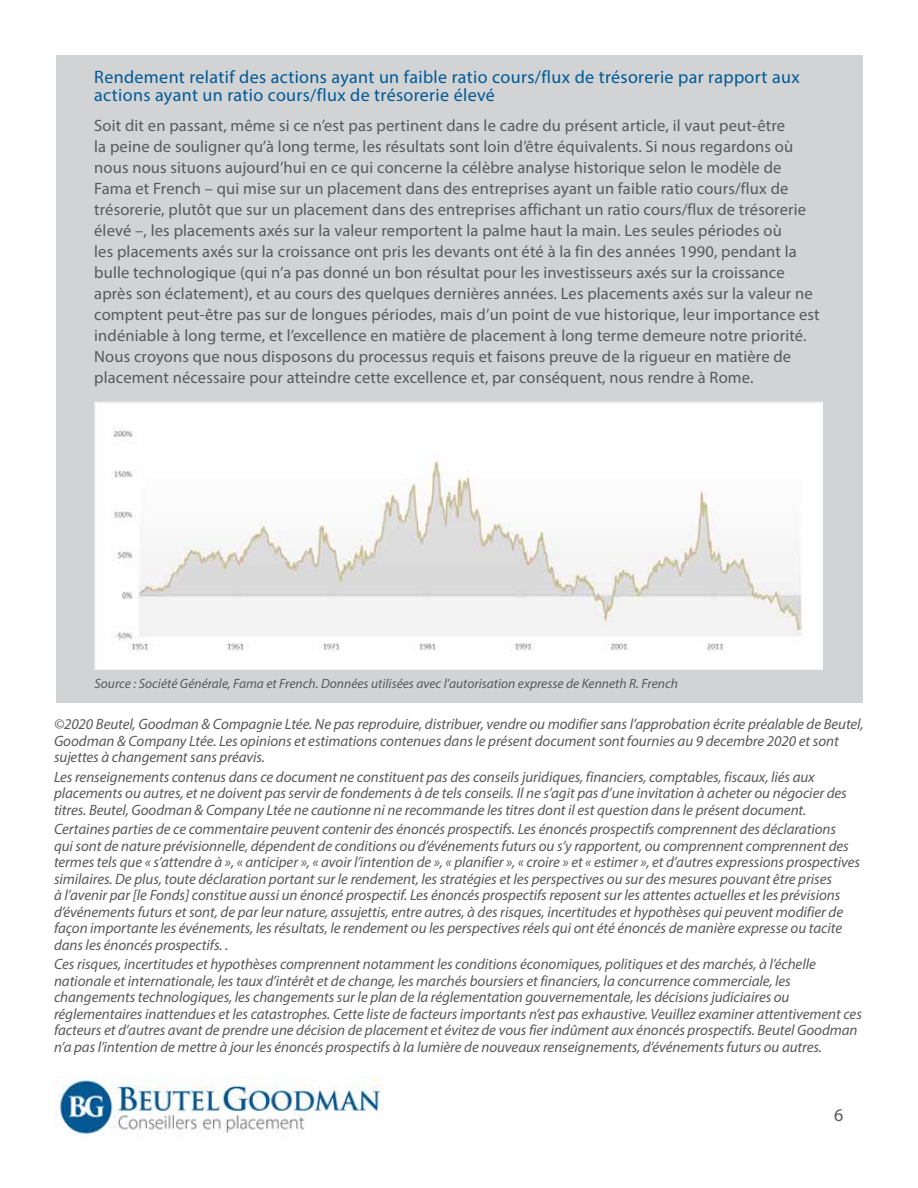
<style>
.page{position:relative;width:918px;height:1188px;background:#fff}
.page>*{position:absolute;margin:0;border:0;box-sizing:border-box;transform-origin:0 0}
.t1{font:18px/18px "Myriad Pro";letter-spacing:.02em;color:#005996}
.t2{font:18px "Myriad Pro";color:#58595b}
.t3{font:16.5px/21px "Myriad Pro";letter-spacing:.01em;color:#58595b}
.t4{font:italic 15px/16.5px "Myriad Pro";letter-spacing:-.005em;color:#58595b}
.t5{font:italic 13.5px "Myriad Pro";color:#58595b}
</style>
<div class="page">
<div style="left:57px;top:55px;width:806px;height:648px;background:#d1d3d4"></div>
<img style="left:54px;top:1077px;width:329px;height:59px">
<img style="left:94px;top:401px;width:729px;height:268px">
<p class="t1" style="left:94px;top:68px;width:707px">Rendement relatif des actions ayant un faible ratio cours/flux de trésorerie par rapport aux actions ayant un ratio cours/flux de trésorerie élevé</p>
<p class="t3" style="left:94px;top:115px;width:727px">Soit dit en passant, même si ce n’est pas pertinent dans le cadre du présent article, il vaut peut-être<br>la peine de souligner qu’à long terme, les résultats sont loin d’être équivalents. Si nous regardons où nous nous situons aujourd’hui en ce qui concerne la célèbre analyse historique selon le modèle de Fama et French – qui mise sur un placement dans des entreprises ayant un faible ratio cours/flux de trésorerie, plutôt que sur un placement dans des entreprises affichant un ratio cours/flux de trésorerie élevé –, les placements axés sur la valeur remportent la palme haut la main. Les seules périodes où<br>les placements axés sur la croissance ont pris les devants ont été à la fin des années 1990, pendant la bulle technologique (qui n’a pas donné un bon résultat pour les investisseurs axés sur la croissance après son éclatement), et au cours des quelques dernières années. Les placements axés sur la valeur ne comptent peut-être pas sur de longues périodes, mais d’un point de vue historique, leur importance est indéniable à long terme, et l’excellence en matière de placement à long terme demeure notre priorité.<br>Nous croyons que nous disposons du processus requis et faisons preuve de la rigueur en matière de placement nécessaire pour atteindre cette excellence et, par conséquent, nous rendre à Rome.</p>
<p class="t5" style="left:94px;top:676px;width:585px">Source : Société Générale, Fama et French. Données utilisées avec l’autorisation expresse de Kenneth R. French</p>
<p class="t4" style="left:54px;top:716px;width:811px">©2020 Beutel, Goodman &amp; Compagnie Ltée. Ne pas reproduire, distribuer, vendre ou modifier sans l’approbation écrite préalable de Beutel,<br>Goodman &amp; Company Ltée. Les opinions et estimations contenues dans le présent document sont fournies au 9 decembre 2020 et sont sujettes à changement sans préavis.</p>
<p class="t4" style="left:54px;top:768px;width:794px">Les renseignements contenus dans ce document ne constituent pas des conseils juridiques, financiers, comptables, fiscaux, liés aux placements ou autres, et ne doivent pas servir de fondements à de tels conseils. Il ne s’agit pas d’une invitation à acheter ou négocier des titres. Beutel, Goodman &amp; Company Ltée ne cautionne ni ne recommande les titres dont il est question dans le présent document.</p>
<p class="t4" style="left:54px;top:821px;width:808px">Certaines parties de ce commentaire peuvent contenir des énoncés prospectifs. Les énoncés prospectifs comprennent des déclarations<br>qui sont de nature prévisionnelle, dépendent de conditions ou d’événements futurs ou s’y rapportent, ou comprennent comprennent des termes tels que « s’attendre à », « anticiper », « avoir l’intention de », « planifier », « croire » et « estimer », et d’autres expressions prospectives similaires. De plus, toute déclaration portant sur le rendement, les stratégies et les perspectives ou sur des mesures pouvant être prises<br>à l’avenir par [le Fonds] constitue aussi un énoncé prospectif. Les énoncés prospectifs reposent sur les attentes actuelles et les prévisions d’événements futurs et sont, de par leur nature, assujettis, entre autres, à des risques, incertitudes et hypothèses qui peuvent modifier de façon importante les événements, les résultats, le rendement ou les perspectives réels qui ont été énoncés de manière expresse ou tacite dans les énoncés prospectifs. .</p>
<p class="t4" style="left:54px;top:956px;width:809px">Ces risques, incertitudes et hypothèses comprennent notamment les conditions économiques, politiques et des marchés, à l’échelle nationale et internationale, les taux d’intérêt et de change, les marchés boursiers et financiers, la concurrence commerciale, les changements technologiques, les changements sur le plan de la réglementation gouvernementale, les décisions judiciaires ou réglementaires inattendues et les catastrophes. Cette liste de facteurs importants n’est pas exhaustive. Veuillez examiner attentivement ces facteurs et d’autres avant de prendre une décision de placement et évitez de vous fier indûment aux énoncés prospectifs. Beutel Goodman n’a pas l’intention de mettre à jour les énoncés prospectifs à la lumière de nouveaux renseignements, d’événements futurs ou autres.</p>
<p class="t2" style="left:834px;top:1104px;width:11px">6</p>
</div>
